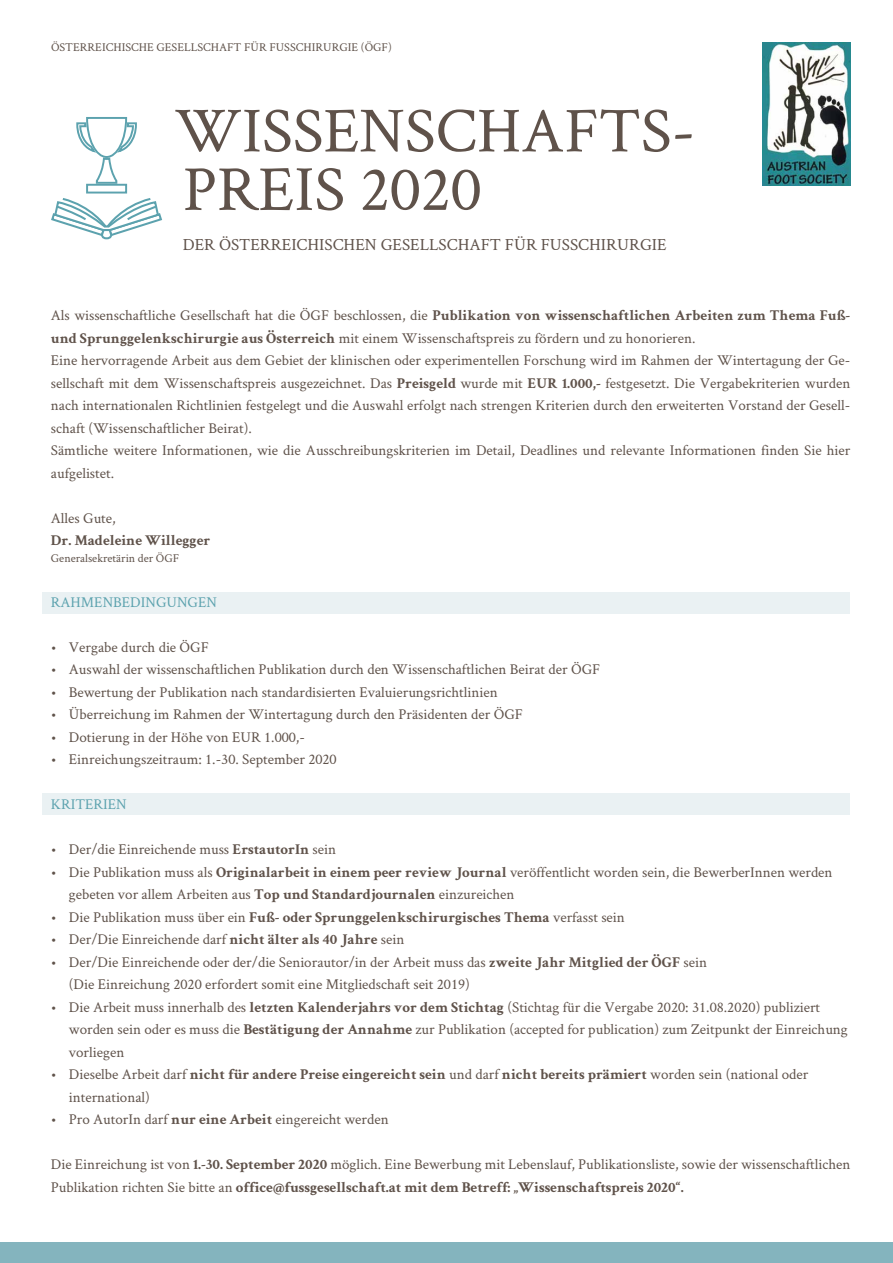
<style>
.page{position:relative;width:893px;height:1263px;background:#fff}
.page>*{position:absolute;margin:0;border:0;box-sizing:border-box;transform-origin:0 0}
.t1{font:64.35px "Crimson Text";color:#5f524a}
.t2{font:16.95px "Crimson Text";color:#5f524a}
.t3{font:15px/22.5px "Crimson Text";color:#5f524a}
.t4{font:700 15px "Crimson Text";color:#5f524a}
.t5{font:15px "Crimson Text";color:#5ca2ae}
.t6{font:12px "Crimson Text";color:#5f524a}
.s1{font-weight:700}
.s2{font-weight:400}
</style>
<div class="page">
<div style="left:43px;top:592px;width:807px;height:21px;background:#eaf1f3"></div>
<div style="left:43px;top:793px;width:807px;height:21px;background:#eaf1f3"></div>
<img style="left:762px;top:43px;width:88px;height:143px">
<div style="left:0;top:1243px;width:893px;height:20px;background:#84b4be"></div>
<svg style="left:51px;top:198px;width:111px;height:42px"></svg>
<div style="left:86px;top:184px;width:41px;height:10px;border:2px solid #5ca2ae"></div>
<svg style="left:76px;top:117px;width:61px;height:68px"></svg>
<p class="t6" style="left:51px;top:39px;width:342px">ÖSTERREICHISCHE GESELLSCHAFT FÜR FUSSCHIRURGIE (ÖGF)</p>
<h1 class="t1" style="left:174px;top:87px;width:522px">WISSENSCHAFTS-</h1>
<h1 class="t1" style="left:183px;top:145px;width:300px">PREIS 2020</h1>
<p class="t2" style="left:183px;top:233px;width:485px">DER ÖSTERREICHISCHEN GESELLSCHAFT FÜR FUSSCHIRURGIE</p>
<p class="t3" style="left:51px;top:304px;width:801px">Als wissenschaftliche Gesellschaft hat die ÖGF beschlossen, die <span class="s1">Publikation von wissenschaftlichen Arbeiten zum Thema Fuß&shy;und Sprunggelenkschirurgie aus Österreich</span> mit einem Wissenschaftspreis zu fördern und zu honorieren.<br>Eine hervorragende Arbeit aus dem Gebiet der klinischen oder experimentellen Forschung wird im Rahmen der Wintertagung der Ge&shy;sellschaft mit dem Wissenschaftspreis ausgezeichnet. Das <span class="s1">Preisgeld</span> wurde mit <span class="s1">EUR 1.000,-</span> festgesetzt. Die Vergabekriterien wurden nach internationalen Richtlinien festgelegt und die Auswahl erfolgt nach strengen Kriterien durch den erweiterten Vorstand der Gesell&shy;schaft (Wissenschaftlicher Beirat).<br>Sämtliche weitere Informationen, wie die Ausschreibungskriterien im Detail, Deadlines und relevante Informationen finden Sie hier aufgelistet.</p>
<p class="t3" style="left:51px;top:506px;width:66px">Alles Gute,</p>
<p class="t4" style="left:51px;top:531px;width:161px">Dr. Madeleine Willegger</p>
<p class="t6" style="left:51px;top:550px;width:130px">Generalsekretärin der ÖGF</p>
<p class="t5" style="left:51px;top:592px;width:168px">RAHMENBEDINGUNGEN</p>
<p class="t3" style="left:51px;top:635px;width:159px">• Vergabe durch die ÖGF</p>
<p class="t3" style="left:51px;top:658px;width:551px">• Auswahl der wissenschaftlichen Publikation durch den Wissenschaftlichen Beirat der ÖGF</p>
<p class="t3" style="left:51px;top:680px;width:448px">• Bewertung der Publikation nach standardisierten Evaluierungsrichtlinien</p>
<p class="t3" style="left:51px;top:703px;width:474px">• Überreichung im Rahmen der Wintertagung durch den Präsidenten der ÖGF</p>
<p class="t3" style="left:51px;top:725px;width:256px">• Dotierung in der Höhe von EUR 1.000,-</p>
<p class="t3" style="left:51px;top:748px;width:287px">• Einreichungszeitraum: 1.-30. September 2020</p>
<p class="t5" style="left:51px;top:794px;width:77px">KRITERIEN</p>
<p class="t3" style="left:51px;top:838px;width:287px">• Der/die Einreichende muss <span class="s1">ErstautorIn</span> sein</p>
<p class="t3" style="left:69px;top:860px;width:765px;text-indent:-18px">• Die Publikation muss als <span class="s1">Originalarbeit in einem peer review Journal</span> veröffentlicht worden sein, die BewerberInnen werden gebeten vor allem Arbeiten aus <span class="s1">Top und Standardjournalen</span> einzureichen</p>
<p class="t4" style="left:51px;top:908px;width:575px"><span class="s2">• Die Publikation muss über ein</span> Fuß- oder Sprunggelenkschirurgisches Thema <span class="s2">verfasst sein</span></p>
<p class="t3" style="left:51px;top:928px;width:355px">• Der/Die Einreichende darf <span class="s1">nicht älter als 40 Jahre</span> sein</p>
<p class="t3" style="left:69px;top:950px;width:640px;text-indent:-18px">• Der/Die Einreichende oder der/die Seniorautor/in der Arbeit muss das <span class="s1">zweite Jahr Mitglied der ÖGF</span> sein (Die Einreichung 2020 erfordert somit eine Mitgliedschaft seit 2019)</p>
<p class="t3" style="left:69px;top:995px;width:780px;text-indent:-18px">• Die Arbeit muss innerhalb des <span class="s1">letzten Kalenderjahrs vor dem Stichtag</span> (Stichtag für die Vergabe 2020: 31.08.2020) publiziert worden sein oder es muss die <span class="s1">Bestätigung der Annahme</span> zur Publikation (accepted for publication) zum Zeitpunkt der Einreichung vorliegen</p>
<p class="t3" style="left:69px;top:1063px;width:741px;text-indent:-18px">• Dieselbe Arbeit darf <span class="s1">nicht für andere Preise eingereicht sein</span> und darf <span class="s1">nicht bereits prämiert</span> worden sein (national oder international)</p>
<p class="t3" style="left:51px;top:1108px;width:339px">• Pro AutorIn darf <span class="s1">nur eine Arbeit</span> eingereicht werden</p>
<p class="t3" style="left:51px;top:1153px;width:801px">Die Einreichung ist von <span class="s1">1.-30. September 2020</span> möglich. Eine Bewerbung mit Lebenslauf, Publikationsliste, sowie der wissenschaftlichen<br>Publikation richten Sie bitte an <span class="s1">office@fussgesellschaft.at mit dem Betreff: „Wissenschaftspreis 2020“.</span></p>
</div>
